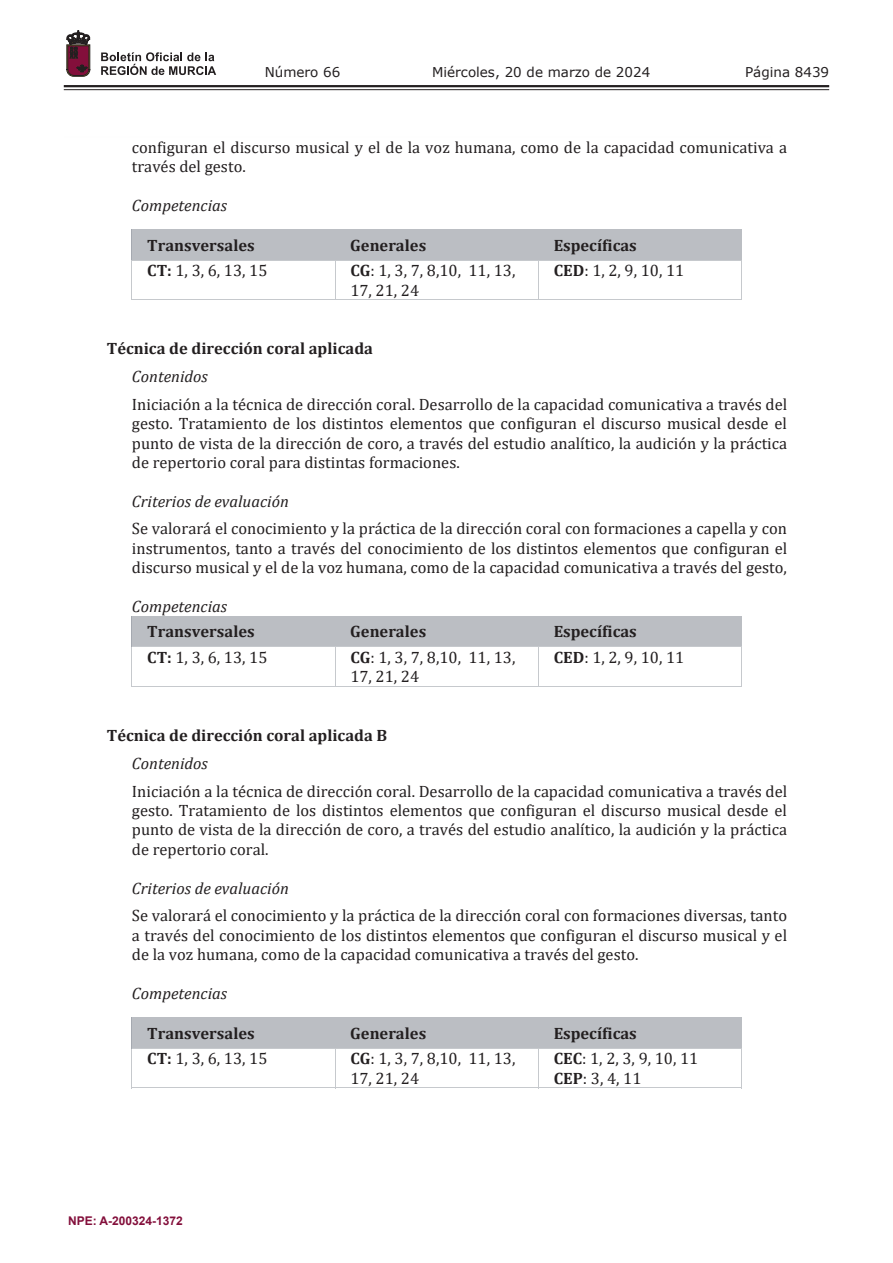
<style>
.page{position:relative;width:893px;height:1263px;background:#fff}
.page>*{position:absolute;margin:0;border:0;box-sizing:border-box;transform-origin:0 0}
.t1{font:16.5px/19.4px "Cambria";color:#231f20}
.t2{font:700 16.5px "Cambria";color:#231f20}
.t3{font:italic 16.5px "Cambria";color:#231f20}
.t4{font:13.5px "Verdana";color:#231f20}
.t5{font:700 12px "Arial";color:#830f3b}
.s1{font-weight:700}
</style>
<div class="page">
<hr style="left:64px;top:85px;width:765px;height:2px;background:#231f20">
<hr style="left:64px;top:89px;width:765px;height:1px;background:#231f20">
<svg style="left:101px;top:52px;width:115px;height:23px"></svg>
<svg style="left:67px;top:31px;width:23px;height:45px"></svg>
<div style="left:132px;top:229px;width:609px;height:31px;background:#bbbec3"></div>
<hr style="left:131px;top:229px;width:1px;height:31px;background:#a5a9b0">
<hr style="left:132px;top:260px;width:610px;height:1px;background:#c6c9cd">
<hr style="left:131px;top:261px;width:1px;height:39px;background:#c6c9cd">
<hr style="left:131px;top:299px;width:204px;height:1px;background:#c6c9cd">
<hr style="left:335px;top:261px;width:1px;height:39px;background:#c6c9cd">
<hr style="left:335px;top:299px;width:203px;height:1px;background:#c6c9cd">
<hr style="left:538px;top:261px;width:1px;height:39px;background:#c6c9cd">
<hr style="left:539px;top:299px;width:202px;height:1px;background:#c6c9cd">
<hr style="left:741px;top:261px;width:1px;height:39px;background:#c6c9cd">
<div style="left:132px;top:616px;width:609px;height:30px;background:#bbbec3"></div>
<hr style="left:131px;top:616px;width:1px;height:30px;background:#a5a9b0">
<hr style="left:132px;top:646px;width:610px;height:1px;background:#c6c9cd">
<hr style="left:131px;top:647px;width:1px;height:40px;background:#c6c9cd">
<hr style="left:131px;top:686px;width:204px;height:1px;background:#c6c9cd">
<hr style="left:335px;top:647px;width:1px;height:40px;background:#c6c9cd">
<hr style="left:335px;top:686px;width:203px;height:1px;background:#c6c9cd">
<hr style="left:538px;top:647px;width:1px;height:40px;background:#c6c9cd">
<hr style="left:539px;top:686px;width:202px;height:1px;background:#c6c9cd">
<hr style="left:741px;top:647px;width:1px;height:40px;background:#c6c9cd">
<div style="left:132px;top:1017px;width:609px;height:31px;background:#bbbec3"></div>
<hr style="left:131px;top:1017px;width:1px;height:31px;background:#a5a9b0">
<hr style="left:132px;top:1048px;width:610px;height:1px;background:#c6c9cd">
<hr style="left:131px;top:1049px;width:1px;height:39px;background:#c6c9cd">
<hr style="left:131px;top:1087px;width:204px;height:1px;background:#c6c9cd">
<hr style="left:335px;top:1049px;width:1px;height:39px;background:#c6c9cd">
<hr style="left:335px;top:1087px;width:203px;height:1px;background:#c6c9cd">
<hr style="left:538px;top:1049px;width:1px;height:39px;background:#c6c9cd">
<hr style="left:539px;top:1087px;width:202px;height:1px;background:#c6c9cd">
<hr style="left:741px;top:1049px;width:1px;height:39px;background:#c6c9cd">
<p class="t4" style="left:265px;top:62px;width:77px">Número 66</p>
<p class="t4" style="left:432px;top:62px;width:220px">Miércoles, 20 de marzo de 2024</p>
<p class="t4" style="left:745px;top:62px;width:86px">Página 8439</p>
<p class="t1" style="left:132px;top:137px;width:657px">configuran el discurso musical y el de la voz humana, como de la capacidad comunicativa a través del gesto.</p>
<p class="t3" style="left:132px;top:193px;width:97px">Competencias</p>
<p class="t2" style="left:147px;top:233px;width:109px">Transversales</p>
<p class="t2" style="left:350px;top:233px;width:77px">Generales</p>
<p class="t2" style="left:554px;top:233px;width:85px">Específicas</p>
<p class="t1" style="left:147px;top:261px;width:122px"><span class="s1">CT:</span> 1, 3, 6, 13, 15</p>
<p class="t1" style="left:350px;top:261px;width:166px"><span class="s1">CG</span>: 1, 3, 7, 8,10, 11, 13,<br>17, 21, 24</p>
<p class="t1" style="left:554px;top:261px;width:132px"><span class="s1">CED</span>: 1, 2, 9, 10, 11</p>
<p class="t2" style="left:107px;top:337px;width:268px">Técnica de dirección coral aplicada</p>
<p class="t3" style="left:132px;top:365px;width:77px">Contenidos</p>
<p class="t1" style="left:132px;top:395px;width:657px;text-align:justify">Iniciación a la técnica de dirección coral. Desarrollo de la capacidad comunicativa a través del gesto. Tratamiento de los distintos elementos que configuran el discurso musical desde el punto de vista de la dirección de coro, a través del estudio analítico, la audición y la práctica de repertorio coral para distintas formaciones.</p>
<p class="t3" style="left:132px;top:489px;width:158px">Criterios de evaluación</p>
<p class="t1" style="left:132px;top:519px;width:657px;text-align:justify">Se valorará el conocimiento y la práctica de la dirección coral con formaciones a capella y con instrumentos, tanto a través del conocimiento de los distintos elementos que configuran el discurso musical y el de la voz humana, como de la capacidad comunicativa a través del gesto,</p>
<p class="t3" style="left:132px;top:595px;width:97px">Competencias</p>
<p class="t2" style="left:147px;top:620px;width:109px">Transversales</p>
<p class="t2" style="left:350px;top:620px;width:77px">Generales</p>
<p class="t2" style="left:554px;top:620px;width:85px">Específicas</p>
<p class="t1" style="left:147px;top:647px;width:122px"><span class="s1">CT:</span> 1, 3, 6, 13, 15</p>
<p class="t1" style="left:350px;top:647px;width:166px"><span class="s1">CG</span>: 1, 3, 7, 8,10, 11, 13,<br>17, 21, 24</p>
<p class="t1" style="left:554px;top:647px;width:132px"><span class="s1">CED</span>: 1, 2, 9, 10, 11</p>
<p class="t2" style="left:107px;top:724px;width:282px">Técnica de dirección coral aplicada B</p>
<p class="t3" style="left:132px;top:751px;width:77px">Contenidos</p>
<p class="t1" style="left:132px;top:781px;width:657px;text-align:justify">Iniciación a la técnica de dirección coral. Desarrollo de la capacidad comunicativa a través del gesto. Tratamiento de los distintos elementos que configuran el discurso musical desde el punto de vista de la dirección de coro, a través del estudio analítico, la audición y la práctica de repertorio coral.</p>
<p class="t3" style="left:132px;top:876px;width:158px">Criterios de evaluación</p>
<p class="t1" style="left:132px;top:906px;width:657px;text-align:justify">Se valorará el conocimiento y la práctica de la dirección coral con formaciones diversas, tanto a través del conocimiento de los distintos elementos que configuran el discurso musical y el de la voz humana, como de la capacidad comunicativa a través del gesto.</p>
<p class="t3" style="left:132px;top:981px;width:97px">Competencias</p>
<p class="t2" style="left:147px;top:1021px;width:109px">Transversales</p>
<p class="t2" style="left:350px;top:1021px;width:77px">Generales</p>
<p class="t2" style="left:554px;top:1021px;width:85px">Específicas</p>
<p class="t1" style="left:147px;top:1049px;width:122px"><span class="s1">CT:</span> 1, 3, 6, 13, 15</p>
<p class="t1" style="left:350px;top:1049px;width:166px"><span class="s1">CG</span>: 1, 3, 7, 8,10, 11, 13,<br>17, 21, 24</p>
<p class="t1" style="left:554px;top:1049px;width:146px"><span class="s1">CEC</span>: 1, 2, 3, 9, 10, 11<br><span class="s1">CEP</span>: 3, 4, 11</p>
<p class="t5" style="left:68px;top:1212px;width:116px">NPE: A-200324-1372</p>
</div>
